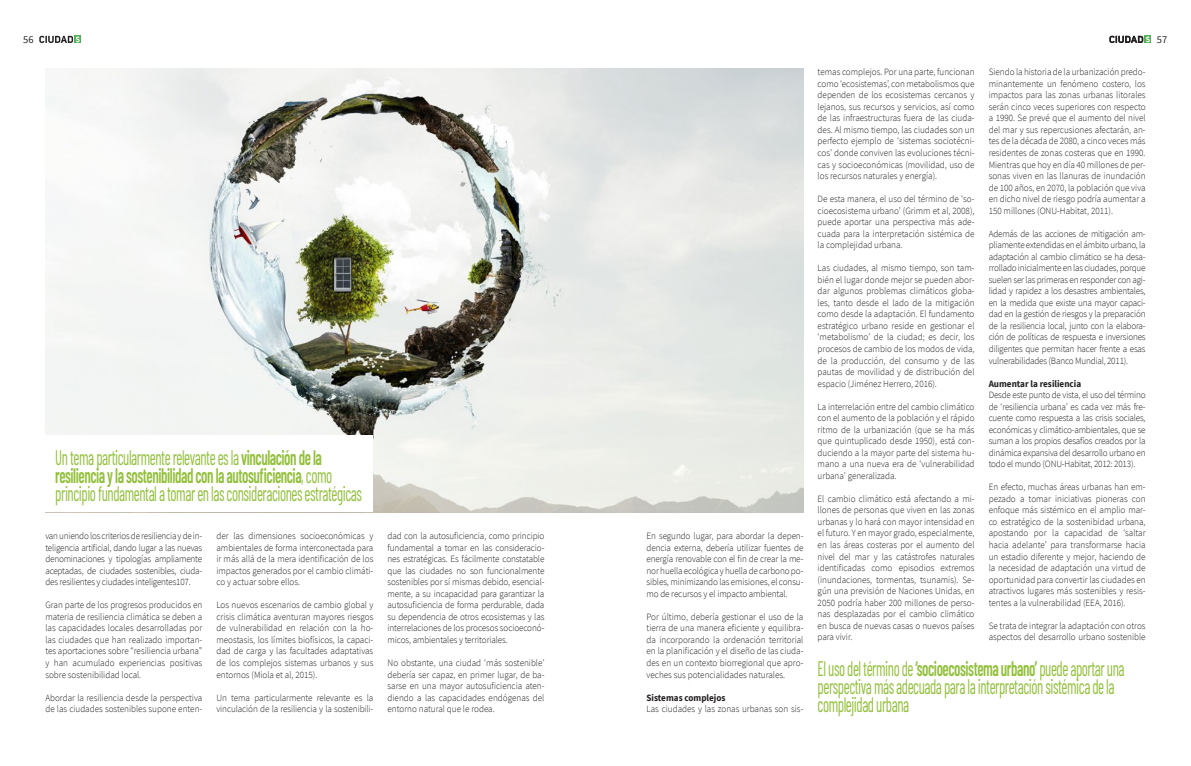
<style>
.page{position:relative;width:1191px;height:766px;background:#fff}
.page>*{position:absolute;margin:0;border:0;box-sizing:border-box;transform-origin:0 0}
.t1{font:21px "Barlow Condensed";letter-spacing:-.03em;color:#93c03d;scale:.7 1}
.t2{font:600 21px "Barlow Condensed";letter-spacing:-.03em;color:#93c03d;scale:.7 1}
.t3{font:10.4px "Source Sans Pro";color:#231f20}
.t4{font:300 9.6px/11.5px "Source Sans Pro";color:#231f20;text-align:justify;scale:.95 1}
.t5{font:700 9.6px "Source Sans Pro";color:#231f20;scale:.95 1}
.s1{font-weight:600}
.s2{font-weight:400}
</style>
<div class="page">
<div style="left:74px;top:36px;width:7px;height:7px;background:#55b157"></div>
<svg style="left:39px;top:36px;width:41px;height:7px"></svg>
<svg style="left:1149px;top:36px;width:2px;height:7px"></svg>
<svg style="left:1109px;top:36px;width:40px;height:7px"></svg>
<img style="left:45px;top:68px;width:758px;height:444px">
<div style="left:45px;top:435px;width:328px;height:77px;background:#fff"></div>
<p class="t3" style="left:23px;top:33px;width:12px">56</p>
<p class="t3" style="left:1156px;top:33px;width:12px">57</p>
<p class="t1" style="left:55px;top:442px;width:382px">Un tema particularmente relevante es la <span class="s1">vinculación de la</span></p>
<p class="t2" style="left:55px;top:460px;width:397px">resiliencia y la sostenibilidad con la autosuficiencia<span class="s2">, como</span></p>
<p class="t1" style="left:55px;top:478px;width:440px">principio fundamental a tomar en las consideraciones estratégicas</p>
<p class="t4" style="left:45px;top:530px;width:167px">van uniendo los criterios de resiliencia y de in&shy;teligencia artificial, dando lugar a las nuevas denominaciones y tipologías ampliamente aceptadas, de ciudades sostenibles, ciuda&shy;des resilientes y ciudades inteligentes107.</p>
<p class="t4" style="left:45px;top:599px;width:167px">Gran parte de los progresos producidos en materia de resiliencia climática se deben a las capacidades locales desarrolladas por las ciudades que han realizado importan&shy;tes aportaciones sobre “resiliencia urbana” y han acumulado experiencias positivas sobre sostenibilidad local.</p>
<p class="t4" style="left:45px;top:691px;width:167px">Abordar la resiliencia desde la perspectiva de las ciudades sostenibles supone enten-</p>
<p class="t4" style="left:216px;top:530px;width:167px">der las dimensiones socioeconómicas y ambientales de forma interconectada para ir más allá de la mera identificación de los impactos generados por el cambio climáti&shy;co y actuar sobre ellos.</p>
<p class="t4" style="left:216px;top:599px;width:167px">Los nuevos escenarios de cambio global y crisis climática aventuran mayores riesgos de vulnerabilidad en relación con la ho&shy;meostasis, los límites biofísicos, la capaci&shy;dad de carga y las facultades adaptativas de los complejos sistemas urbanos y sus entornos (Miola et al, 2015).</p>
<p class="t4" style="left:216px;top:691px;width:167px">Un tema particularmente relevante es la vinculación de la resiliencia y la sostenibili-</p>
<p class="t4" style="left:387px;top:530px;width:167px">dad con la autosuficiencia, como principio fundamental a tomar en las consideracio&shy;nes estratégicas. Es fácilmente constatable que las ciudades no son funcionalmente sostenibles por sí mismas debido, esencial&shy;mente, a su incapacidad para garantizar la autosuficiencia de forma perdurable, dada su dependencia de otros ecosistemas y las interrelaciones de los procesos socioeconó&shy;micos, ambientales y territoriales.</p>
<p class="t4" style="left:387px;top:656px;width:167px">No obstante, una ciudad ‘más sostenible’ debería ser capaz, en primer lugar, de ba&shy;sarse en una mayor autosuficiencia aten&shy;diendo a las capacidades endógenas del entorno natural que le rodea.</p>
<p class="t4" style="left:646px;top:530px;width:167px">En segundo lugar, para abordar la depen&shy;dencia externa, debería utilizar fuentes de energía renovable con el fin de crear la me&shy;nor huella ecológica y huella de carbono po&shy;sibles, minimizando las emisiones, el consu&shy;mo de recursos y el impacto ambiental.</p>
<p class="t4" style="left:646px;top:610px;width:167px">Por último, debería gestionar el uso de la tierra de una manera eficiente y equilibra&shy;da incorporando la ordenación territorial en la planificación y el diseño de las ciuda&shy;des en un contexto biorregional que apro&shy;veches sus potencialidades naturales.</p>
<p class="t5" style="left:646px;top:690px;width:85px">Sistemas complejos</p>
<p class="t4" style="left:646px;top:703px;width:167px">Las ciudades y las zonas urbanas son sis-</p>
<p class="t4" style="left:817px;top:66px;width:167px">temas complejos. Por una parte, funcionan como ‘ecosistemas’, con metabolismos que dependen de los ecosistemas cercanos y lejanos, sus recursos y servicios, así como de las infraestructuras fuera de las ciuda&shy;des. Al mismo tiempo, las ciudades son un perfecto ejemplo de ‘sistemas sociotécni&shy;cos’ donde conviven las evoluciones técni&shy;cas y socioeconómicas (movilidad, uso de los recursos naturales y energía).</p>
<p class="t4" style="left:817px;top:193px;width:167px">De esta manera, el uso del término de ‘so&shy;cioecosistema urbano’ (Grimm et al, 2008), puede aportar una perspectiva más ade&shy;cuada para la interpretación sistémica de la complejidad urbana.</p>
<p class="t4" style="left:817px;top:262px;width:167px">Las ciudades, al mismo tiempo, son tam&shy;bién el lugar donde mejor se pueden abor&shy;dar algunos problemas climáticos globa&shy;les, tanto desde el lado de la mitigación como desde la adaptación. El fundamento estratégico urbano reside en gestionar el ‘metabolismo’ de la ciudad; es decir, los procesos de cambio de los modos de vida, de la producción, del consumo y de las pautas de movilidad y de distribución del espacio (Jiménez Herrero, 2016).</p>
<p class="t4" style="left:817px;top:400px;width:167px">La interrelación entre del cambio climático con el aumento de la población y el rápido ritmo de la urbanización (que se ha más que quintuplicado desde 1950), está con&shy;duciendo a la mayor parte del sistema hu&shy;mano a una nueva era de ‘vulnerabilidad urbana’ generalizada.</p>
<p class="t4" style="left:817px;top:493px;width:167px">El cambio climático está afectando a mi&shy;llones de personas que viven en las zonas urbanas y lo hará con mayor intensidad en el futuro. Y en mayor grado, especialmente, en las áreas costeras por el aumento del nivel del mar y las catástrofes naturales identificadas como episodios extremos (inundaciones, tormentas, tsunamis). Se&shy;gún una previsión de Naciones Unidas, en 2050 podría haber 200 millones de perso&shy;nas desplazadas por el cambio climático en busca de nuevas casas o nuevos países para vivir.</p>
<p class="t4" style="left:988px;top:66px;width:167px">Siendo la historia de la urbanización predo&shy;minantemente un fenómeno costero, los impactos para las zonas urbanas litorales serán cinco veces superiores con respecto a 1990. Se prevé que el aumento del nivel del mar y sus repercusiones afectarán, an&shy;tes de la década de 2080, a cinco veces más residentes de zonas costeras que en 1990.<br>Mientras que hoy en día 40 millones de per&shy;sonas viven en las llanuras de inundación de 100 años, en 2070, la población que viva en dicho nivel de riesgo podría aumentar a 150 millones (ONU-Habitat, 2011).</p>
<p class="t4" style="left:988px;top:228px;width:167px">Además de las acciones de mitigación am&shy;pliamente extendidas en el ámbito urbano, la adaptación al cambio climático se ha desa&shy;rrollado inicialmente en las ciudades, porque suelen ser las primeras en responder con agi&shy;lidad y rapidez a los desastres ambientales, en la medida que existe una mayor capaci&shy;dad en la gestión de riesgos y la preparación de la resiliencia local, junto con la elabora&shy;ción de políticas de respuesta e inversiones diligentes que permitan hacer frente a esas vulnerabilidades (Banco Mundial, 2011).</p>
<p class="t5" style="left:988px;top:377px;width:99px">Aumentar la resiliencia</p>
<p class="t4" style="left:988px;top:389px;width:167px">Desde este punto de vista, el uso del término de ‘resiliencia urbana’ es cada vez más fre&shy;cuente como respuesta a las crisis sociales, económicas y climático-ambientales, que se suman a los propios desafíos creados por la dinámica expansiva del desarrollo urbano en todo el mundo (ONU-Habitat, 2012: 2013).</p>
<p class="t4" style="left:988px;top:481px;width:167px">En efecto, muchas áreas urbanas han em&shy;pezado a tomar iniciativas pioneras con enfoque más sistémico en el amplio mar&shy;co estratégico de la sostenibidad urbana, apostando por la capacidad de ‘saltar hacia adelante’ para transformarse hacia un estadio diferente y mejor, haciendo de la necesidad de adaptación una virtud de oportunidad para convertir las ciudades en atractivos lugares más sostenibles y resis&shy;tentes a la vulnerabilidad (EEA, 2016).</p>
<p class="t4" style="left:988px;top:619px;width:167px">Se trata de integrar la adaptación con otros aspectos del desarrollo urbano sostenible</p>
<p class="t1" style="left:817px;top:653px;width:440px">El uso del término de <span class="s1">‘socioecosistema urbano’</span> puede aportar una</p>
<p class="t1" style="left:817px;top:671px;width:426px">perspectiva más adecuada para la interpretación sistémica de la</p>
<p class="t1" style="left:817px;top:689px;width:132px">complejidad urbana</p>
</div>
